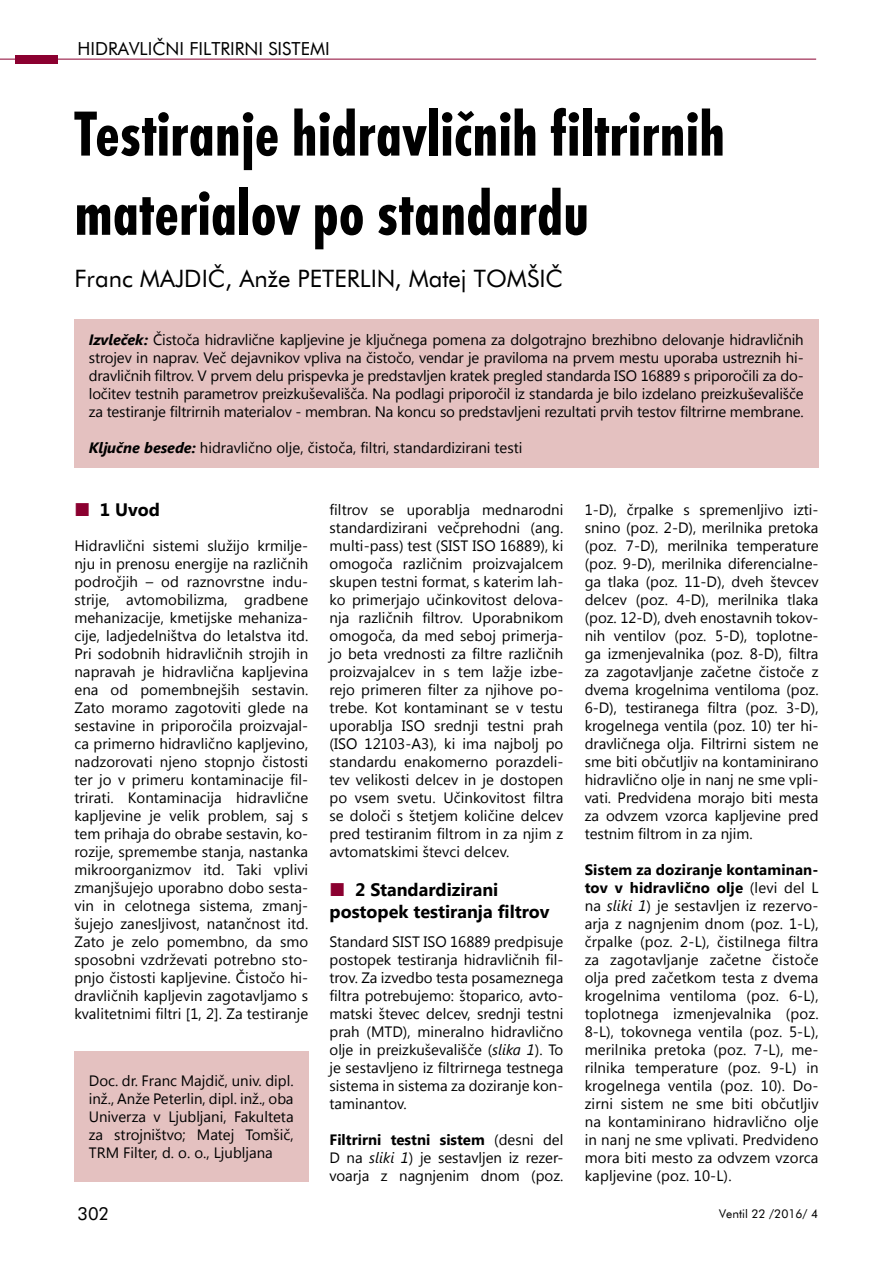
<style>
.page{position:relative;width:893px;height:1263px;background:#fff}
.page>*{position:absolute;margin:0;border:0;box-sizing:border-box;transform-origin:0 0}
.t1{font:700 condensed 66px/79.2px "Futura TEE";color:#000}
.t2{font:24px "Futura BT";color:#000}
.t3{font:700 18px/21.6px "Segoe UI";color:#000}
.t4{font:18px "Futura BT";color:#000}
.t5{font:15px/18px "Segoe UI";color:#000;text-align:justify}
.t6{font:12px "Futura BT";color:#000}
.s1{font-weight:700;font-style:italic}
.s2{font-size:18.3px;color:#8b0030}
.s3{font-style:italic}
.s4{font-weight:700}
</style>
<div class="page">
<hr style="left:0;top:59px;width:816px;height:1px;background:#8b0030">
<div style="left:15px;top:55px;width:43px;height:8px;background:#8b0030"></div>
<div style="left:74px;top:319px;width:745px;height:148px;background:#e4c1c0"></div>
<div style="left:74px;top:1051px;width:234px;height:131px;background:#e4c1c0"></div>
<p class="t4" style="left:78px;top:38px;width:254px">HIDRAVLIČNI FILTRIRNI SISTEMI</p>
<h1 class="t1" style="left:74px;top:94px;width:652px">Testiranje hidravliènih filtrirnih materialov po standardu</h1>
<h2 class="t2" style="left:74px;top:264px;width:490px">Franc MAJDIČ, Anže PETERLIN, Matej TOMŠIČ</h2>
<p class="t5" style="left:89px;top:330px;width:716px"><span class="s1">Izvleček:</span> Čistoča hidravlične kapljevine je ključnega pomena za dolgotrajno brezhibno delovanje hidravličnih strojev in naprav. Več dejavnikov vpliva na čistočo, vendar je praviloma na prvem mestu uporaba ustreznih hi&shy;dravličnih filtrov. V prvem delu prispevka je predstavljen kratek pregled standarda ISO 16889 s priporočili za do&shy;ločitev testnih parametrov preizkuševališča. Na podlagi priporočil iz standarda je bilo izdelano preizkuševališče za testiranje filtrirnih materialov - membran. Na koncu so predstavljeni rezultati prvih testov filtrirne membrane.</p>
<p class="t5" style="left:89px;top:438px;width:435px"><span class="s1">Ključne besede:</span> hidravlično olje, čistoča, filtri, standardizirani testi</p>
<p class="t3" style="left:74px;top:498px;width:87px"><span class="s2">■</span> 1 Uvod</p>
<p class="t5" style="left:74px;top:536px;width:235px">Hidravlični sistemi služijo krmilje&shy;nju in prenosu energije na različnih področjih – od raznovrstne indu&shy;strije, avtomobilizma, gradbene mehanizacije, kmetijske mehaniza&shy;cije, ladjedelništva do letalstva itd.<br>Pri sodobnih hidravličnih strojih in napravah je hidravlična kapljevina ena od pomembnejših sestavin.<br>Zato moramo zagotoviti glede na sestavine in priporočila proizvajal&shy;ca primerno hidravlično kapljevino, nadzorovati njeno stopnjo čistosti ter jo v primeru kontaminacije fil&shy;trirati. Kontaminacija hidravlične kapljevine je velik problem, saj s tem prihaja do obrabe sestavin, ko&shy;rozije, spremembe stanja, nastanka mikroorganizmov itd. Taki vplivi zmanjšujejo uporabno dobo sesta&shy;vin in celotnega sistema, zmanj&shy;šujejo zanesljivost, natančnost itd.<br>Zato je zelo pomembno, da smo sposobni vzdrževati potrebno sto&shy;pnjo čistosti kapljevine. Čistočo hi&shy;dravličnih kapljevin zagotavljamo s kvalitetnimi filtri [1, 2]. Za testiranje</p>
<p class="t5" style="left:89px;top:1071px;width:206px">Doc. dr. Franc Majdič, univ. dipl. inž., Anže Peterlin, dipl. inž., oba Univerza v Ljubljani, Fakulteta za strojništvo; Matej Tomšič, TRM Filter, d. o. o., Ljubljana</p>
<p class="t5" style="left:330px;top:500px;width:235px">filtrov se uporablja mednarodni standardizirani večprehodni (ang. multi-pass) test (SIST ISO 16889), ki omogoča različnim proizvajalcem skupen testni format, s katerim lah&shy;ko primerjajo učinkovitost delova&shy;nja različnih filtrov. Uporabnikom omogoča, da med seboj primerja&shy;jo beta vrednosti za filtre različnih proizvajalcev in s tem lažje izbe&shy;rejo primeren filter za njihove po&shy;trebe. Kot kontaminant se v testu uporablja ISO srednji testni prah (ISO 12103-A3), ki ima najbolj po standardu enakomerno porazdeli&shy;tev velikosti delcev in je dostopen po vsem svetu. Učinkovitost filtra se določi s štetjem količine delcev pred testiranim filtrom in za njim z avtomatskimi števci delcev.</p>
<p class="t3" style="left:330px;top:878px;width:222px"><span class="s2">■</span> 2 Standardizirani postopek testiranja filtrov</p>
<p class="t5" style="left:330px;top:932px;width:235px">Standard SIST ISO 16889 predpisuje postopek testiranja hidravličnih fil&shy;trov. Za izvedbo testa posameznega filtra potrebujemo: štoparico, avto&shy;matski števec delcev, srednji testni prah (MTD), mineralno hidravlično olje in preizkuševališče (<span class="s3">slika 1</span>). To je sestavljeno iz filtrirnega testnega sistema in sistema za doziranje kon&shy;taminantov.</p>
<p class="t5" style="left:330px;top:1130px;width:235px"><span class="s4">Filtrirni testni sistem</span> (desni del D na <span class="s3">sliki 1</span>) je sestavljen iz rezer&shy;voarja z nagnjenim dnom (poz.</p>
<p class="t5" style="left:585px;top:500px;width:235px">1-D), črpalke s spremenljivo izti&shy;snino (poz. 2-D), merilnika pretoka (poz. 7-D), merilnika temperature (poz. 9-D), merilnika diferencialne&shy;ga tlaka (poz. 11-D), dveh števcev delcev (poz. 4-D), merilnika tlaka (poz. 12-D), dveh enostavnih tokov&shy;nih ventilov (poz. 5-D), toplotne&shy;ga izmenjevalnika (poz. 8-D), filtra za zagotavljanje začetne čistoče z dvema krogelnima ventiloma (poz.<br>6-D), testiranega filtra (poz. 3-D), krogelnega ventila (poz. 10) ter hi&shy;dravličnega olja. Filtrirni sistem ne sme biti občutljiv na kontaminirano hidravlično olje in nanj ne sme vpli&shy;vati. Predvidena morajo biti mesta za odvzem vzorca kapljevine pred testnim filtrom in za njim.</p>
<p class="t5" style="left:585px;top:860px;width:235px"><span class="s4">Sistem za doziranje kontaminan&shy;tov v hidravlično olje</span> (levi del L na <span class="s3">sliki 1</span>) je sestavljen iz rezervo&shy;arja z nagnjenim dnom (poz. 1-L), črpalke (poz. 2-L), čistilnega filtra za zagotavljanje začetne čistoče olja pred začetkom testa z dvema krogelnima ventiloma (poz. 6-L), toplotnega izmenjevalnika (poz.<br>8-L), tokovnega ventila (poz. 5-L), merilnika pretoka (poz. 7-L), me&shy;rilnika temperature (poz. 9-L) in krogelnega ventila (poz. 10). Do&shy;zirni sistem ne sme biti občutljiv na kontaminirano hidravlično olje in nanj ne sme vplivati. Predvideno mora biti mesto za odvzem vzorca kapljevine (poz. 10-L).</p>
<p class="t4" style="left:77px;top:1203px;width:33px">302</p>
<p class="t6" style="left:719px;top:1206px;width:100px">Ventil 22 /2016/ 4</p>
</div>
